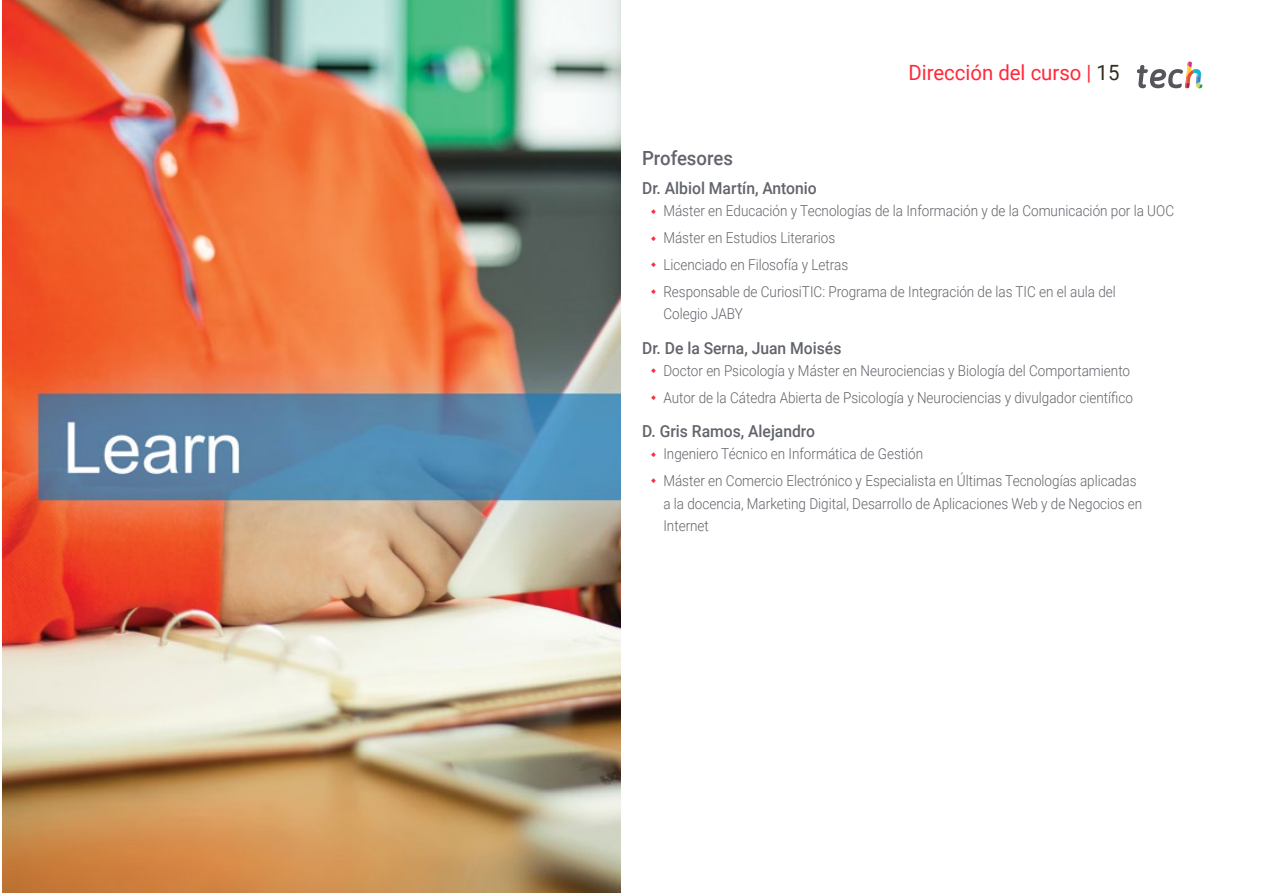
<style>
.page{position:relative;width:1263px;height:893px;background:#fff}
.page>*{position:absolute;margin:0;border:0;box-sizing:border-box;transform-origin:0 0}
.t1{font:21px "Roboto";color:#ff293a}
.t2{font:500 19.5px "Roboto";color:#61646a;scale:.95 1}
.t3{font:500 16.5px "Roboto";color:#61646a;scale:.95 1}
.t4{font:300 15px/26.7px "Roboto";color:#61646a;scale:.9 1}
.s1{color:#312e20}
</style>
<div class="page">
<img style="left:2px;top:0;width:619px;height:893px">
<svg style="left:1137px;top:62px;width:65px;height:27px"></svg>
<h2 class="t2" style="left:642px;top:144px;width:97px">Profesores</h2>
<h1 class="t1" style="left:908px;top:57px;width:213px">Dirección del curso | <span class="s1">15</span></h1>
<p class="t3" style="left:642px;top:177px;width:185px">Dr. Albiol Martín, Antonio</p>
<p class="t4" style="left:663px;top:197px;width:569px">Máster en Educación y Tecnologías de la Información y de la Comunicación por la UOC Máster en Estudios Literarios<br>Licenciado en Filosofía y Letras<br>Responsable de CuriosiTIC: Programa de Integración de las TIC en el aula del</p>
<p class="t4" style="left:663px;top:300px;width:90px">Colegio JABY</p>
<p class="t3" style="left:642px;top:336px;width:211px">Dr. De la Serna, Juan Moisés</p>
<p class="t4" style="left:663px;top:357px;width:523px">Doctor en Psicología y Máster en Neurociencias y Biología del Comportamiento<br>Autor de la Cátedra Abierta de Psicología y Neurociencias y divulgador científico</p>
<p class="t3" style="left:642px;top:419px;width:184px">D. Gris Ramos, Alejandro</p>
<p class="t4" style="left:663px;top:440px;width:527px">Ingeniero Técnico en Informática de Gestión<br>Máster en Comercio Electrónico y Especialista en Últimas Tecnologías aplicadas</p>
<p class="t4" style="left:663px;top:491px;width:534px;line-height:22.5px">a la docencia, Marketing Digital, Desarrollo de Aplicaciones Web y de Negocios en<br>Internet</p>
</div>
